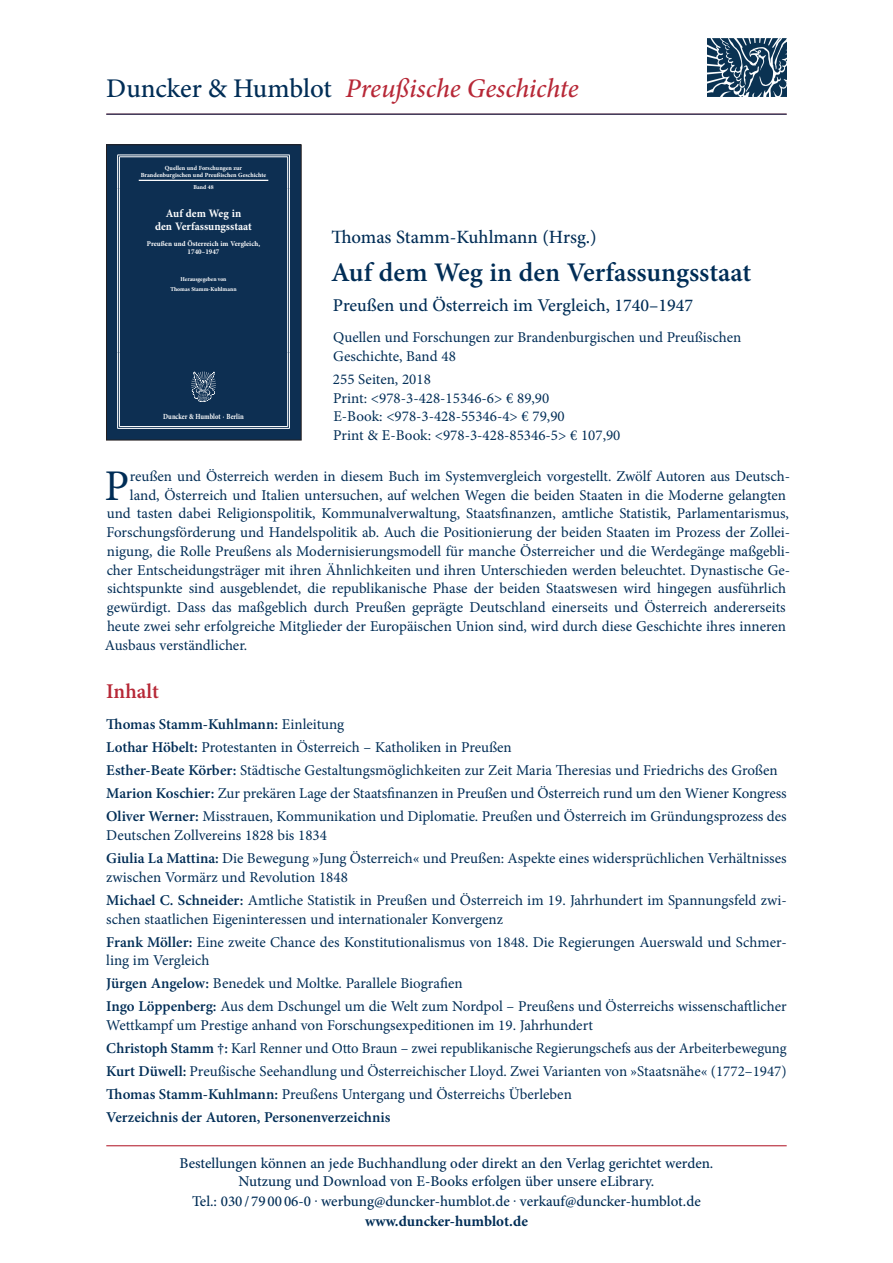
<style>
.page{position:relative;width:893px;height:1263px;background:#fff}
.page>*{position:absolute;margin:0;border:0;box-sizing:border-box;transform-origin:0 0}
.t1{font:43.8px "Minion Pro";color:#002d56}
.t2{font:italic 500 27px "Minion Pro";letter-spacing:-.01em;color:#b72837}
.t3{font:600 27px "Minion Pro";color:#002d56}
.t4{font:600 21px "Minion Pro";color:#b72837}
.t5{font:500 18.75px "Minion Pro";color:#002d56}
.t6{font:500 18px "Minion Pro";color:#002d56}
.t7{font:15px/23px "Minion Pro";color:#002d56}
.t8{font:500 15px/18px "Minion Pro";color:#002d56;text-align:center}
.t9{font:700 15px "Minion Pro";color:#002d56}
.t10{font:700 11.4px/12.5px "Minion Pro";letter-spacing:.005em;color:#fff;text-align:center;scale:.96 1}
.t11{font:700 7.8px "Minion Pro";letter-spacing:-.005em;color:#fff;scale:.84 1}
.t12{font:700 7.35px/8.6px "Minion Pro";letter-spacing:.005em;color:#fff;text-align:center;scale:.96 1}
.t13{font:700 6.3px/6.9px "Minion Pro";color:#fff;text-align:center}
.t14{font:700 6px/10.9px "Minion Pro";letter-spacing:.01em;color:#fff;text-align:center;scale:.96 1}
.t15{font:700 6px "Minion Pro";letter-spacing:.01em;color:#fff}
.s1{font-style:normal;color:#002d56}
.s2{font-weight:600}
</style>
<div class="page">
<hr style="left:106px;top:1145px;width:681px;height:1px;background:#b72837">
<div style="left:106px;top:145px;width:195px;height:295px;background:#0d2f52"></div>
<hr style="left:117px;top:155px;width:173px;height:1px;background:#fff">
<hr style="left:119px;top:157px;width:169px;height:1px;background:#fff">
<hr style="left:117px;top:155px;width:1px;height:34px;background:#fff">
<hr style="left:119px;top:157px;width:1px;height:32px;background:#fff">
<hr style="left:117px;top:189px;width:1px;height:164px;background:#fff">
<hr style="left:119px;top:189px;width:1px;height:164px;background:#fff">
<hr style="left:117px;top:353px;width:1px;height:75px;background:#fff">
<hr style="left:119px;top:353px;width:1px;height:73px;background:#fff">
<hr style="left:287px;top:157px;width:1px;height:32px;background:#fff">
<hr style="left:289px;top:155px;width:1px;height:34px;background:#fff">
<hr style="left:287px;top:189px;width:1px;height:164px;background:#fff">
<hr style="left:289px;top:189px;width:1px;height:164px;background:#fff">
<hr style="left:287px;top:353px;width:1px;height:73px;background:#fff">
<hr style="left:289px;top:353px;width:1px;height:75px;background:#fff">
<hr style="left:119px;top:426px;width:169px;height:1px;background:#fff">
<hr style="left:117px;top:428px;width:173px;height:1px;background:#fff">
<hr style="left:139px;top:180px;width:129px;height:1px;background:#fff">
<svg style="left:191px;top:371px;width:25px;height:31px"></svg>
<div style="left:106px;top:145px;width:195px;height:295px;border:1px solid #231f20"></div>
<img style="left:707px;top:38px;width:79px;height:59px">
<hr style="left:106px;top:114px;width:681px;height:1px;background:#002d56">
<h2 class="t2" style="left:106px;top:70px;width:474px"><span class="s1">Duncker &amp; Humblot</span> Preußische Geschichte</h2>
<p class="t13" style="left:141px;top:164px;width:127px">Quellen und Forschungen zur<br>Brandenburgischen und Preußischen Geschichte</p>
<p class="t15" style="left:193px;top:182px;width:22px">Band 48</p>
<p class="t10" style="left:155px;top:207px;width:102px">Auf dem Weg in<br>den Verfassungsstaat</p>
<p class="t12" style="left:147px;top:239px;width:119px">Preußen und Österreich im Vergleich,<br>1740–1947</p>
<p class="t14" style="left:170px;top:273px;width:70px">Herausgegeben von<br>Thomas Stamm-Kuhlmann</p>
<p class="t11" style="left:163px;top:411px;width:97px">Duncker &amp; Humblot · Berlin</p>
<p class="t5" style="left:331px;top:224px;width:267px">Thomas Stamm-Kuhlmann (Hrsg.)</p>
<h2 class="t3" style="left:331px;top:254px;width:422px">Auf dem Weg in den Verfassungsstaat</h2>
<p class="t6" style="left:333px;top:293px;width:362px">Preußen und Österreich im Vergleich, 1740–1947</p>
<p class="t7" style="left:333px;top:328px;width:410px;line-height:18.8px">Quellen und Forschungen zur Brandenburgischen und Preußischen<br>Geschichte, Band 48</p>
<p class="t7" style="left:333px;top:370px;width:289px;line-height:18.8px">255 Seiten, 2018<br>Print: &lt;978-3-428-15346-6&gt; € 89,90<br>E-Book: &lt;978-3-428-55346-4&gt; € 79,90<br>Print &amp; E-Book: &lt;978-3-428-85346-5&gt; € 107,90</p>
<h1 class="t1" style="left:105px;top:456px;width:26px">P</h1>
<p class="t7" style="left:130px;top:465px;width:662px">reußen und Österreich werden in diesem Buch im Systemvergleich vorgestellt. Zwölf Autoren aus Deutsch-</p>
<p class="t7" style="left:130px;top:483px;width:658px">land, Österreich und Italien untersuchen, auf welchen Wegen die beiden Staaten in die Moderne gelangten</p>
<p class="t7" style="left:107px;top:502px;width:684px">und tasten dabei Religionspolitik, Kommunalverwaltung, Staatsfinanzen, amtliche Statistik, Parlamentarismus,</p>
<p class="t7" style="left:106px;top:521px;width:685px">Forschungsförderung und Handelspolitik ab. Auch die Positionierung der beiden Staaten im Prozess der Zollei-</p>
<p class="t7" style="left:107px;top:540px;width:685px">nigung, die Rolle Preußens als Modernisierungsmodell für manche Österreicher und die Werdegänge maßgebli-</p>
<p class="t7" style="left:107px;top:558px;width:685px">cher Entscheidungsträger mit ihren Ähnlichkeiten und ihren Unterschieden werden beleuchtet. Dynastische Ge-</p>
<p class="t7" style="left:107px;top:577px;width:680px">sichtspunkte sind ausgeblendet, die republikanische Phase der beiden Staatswesen wird hingegen ausführlich</p>
<p class="t7" style="left:107px;top:596px;width:680px">gewürdigt. Dass das maßgeblich durch Preußen geprägte Deutschland einerseits und Österreich andererseits</p>
<p class="t7" style="left:107px;top:615px;width:681px">heute zwei sehr erfolgreiche Mitglieder der Europäischen Union sind, wird durch diese Geschichte ihres inneren</p>
<p class="t7" style="left:105px;top:633px;width:144px">Ausbaus verständlicher.</p>
<h3 class="t4" style="left:106px;top:676px;width:54px">Inhalt</h3>
<p class="t7" style="left:106px;top:713px;width:682px"><span class="s2">Thomas Stamm-Kuhlmann:</span> Einleitung<br><span class="s2">Lothar Höbelt:</span> Protestanten in Österreich – Katholiken in Preußen<br><span class="s2">Esther-Beate Körber:</span> Städtische Gestaltungsmöglichkeiten zur Zeit Maria Theresias und Friedrichs des Großen <span class="s2">Marion Koschier:</span> Zur prekären Lage der Staatsfinanzen in Preußen und Österreich rund um den Wiener Kongress <span class="s2">Oliver Werner:</span> Misstrauen, Kommunikation und Diplomatie. Preußen und Österreich im Gründungsprozess des</p>
<p class="t7" style="left:106px;top:824px;width:682px">Deutschen Zollvereins 1828 bis 1834<br><span class="s2">Giulia La Mattina:</span> Die Bewegung »Jung Österreich« und Preußen: Aspekte eines widersprüchlichen Verhältnisses</p>
<p class="t7" style="left:106px;top:865px;width:682px">zwischen Vormärz und Revolution 1848<br><span class="s2">Michael C. Schneider:</span> Amtliche Statistik in Preußen und Österreich im 19. Jahrhundert im Spannungsfeld zwi-</p>
<p class="t7" style="left:106px;top:907px;width:682px">schen staatlichen Eigeninteressen und internationaler Konvergenz<br><span class="s2">Frank Möller:</span> Eine zweite Chance des Konstitutionalismus von 1848. Die Regierungen Auerswald und Schmer-</p>
<p class="t7" style="left:106px;top:949px;width:682px">ling im Vergleich<br><span class="s2">Jürgen Angelow:</span> Benedek und Moltke. Parallele Biografien<br><span class="s2">Ingo Löppenberg:</span> Aus dem Dschungel um die Welt zum Nordpol – Preußens und Österreichs wissenschaftlicher</p>
<p class="t7" style="left:106px;top:1014px;width:682px">Wettkampf um Prestige anhand von Forschungsexpeditionen im 19. Jahrhundert<br><span class="s2">Christoph Stamm †:</span> Karl Renner und Otto Braun – zwei republikanische Regierungschefs aus der Arbeiterbewegung <span class="s2">Kurt Düwell:</span> Preußische Seehandlung und Österreichischer Lloyd. Zwei Varianten von »Staatsnähe« (1772–1947)<br><span class="s2">Thomas Stamm-Kuhlmann:</span> Preußens Untergang und Österreichs Überleben<br><span class="s2">Verzeichnis der Autoren, Personenverzeichnis</span></p>
<p class="t8" style="left:179px;top:1154px;width:535px">Bestellungen können an jede Buchhandlung oder direkt an den Verlag gerichtet werden.<br>Nutzung und Download von E-Books erfolgen über unsere eLibrary.</p>
<p class="t8" style="left:192px;top:1192px;width:510px">Tel.: 030 / 79 00 06-0 . werbung@duncker-humblot.de . verkauf@duncker-humblot.de</p>
<p class="t9" style="left:365px;top:1210px;width:164px">www.duncker-humblot.de</p>
</div>
